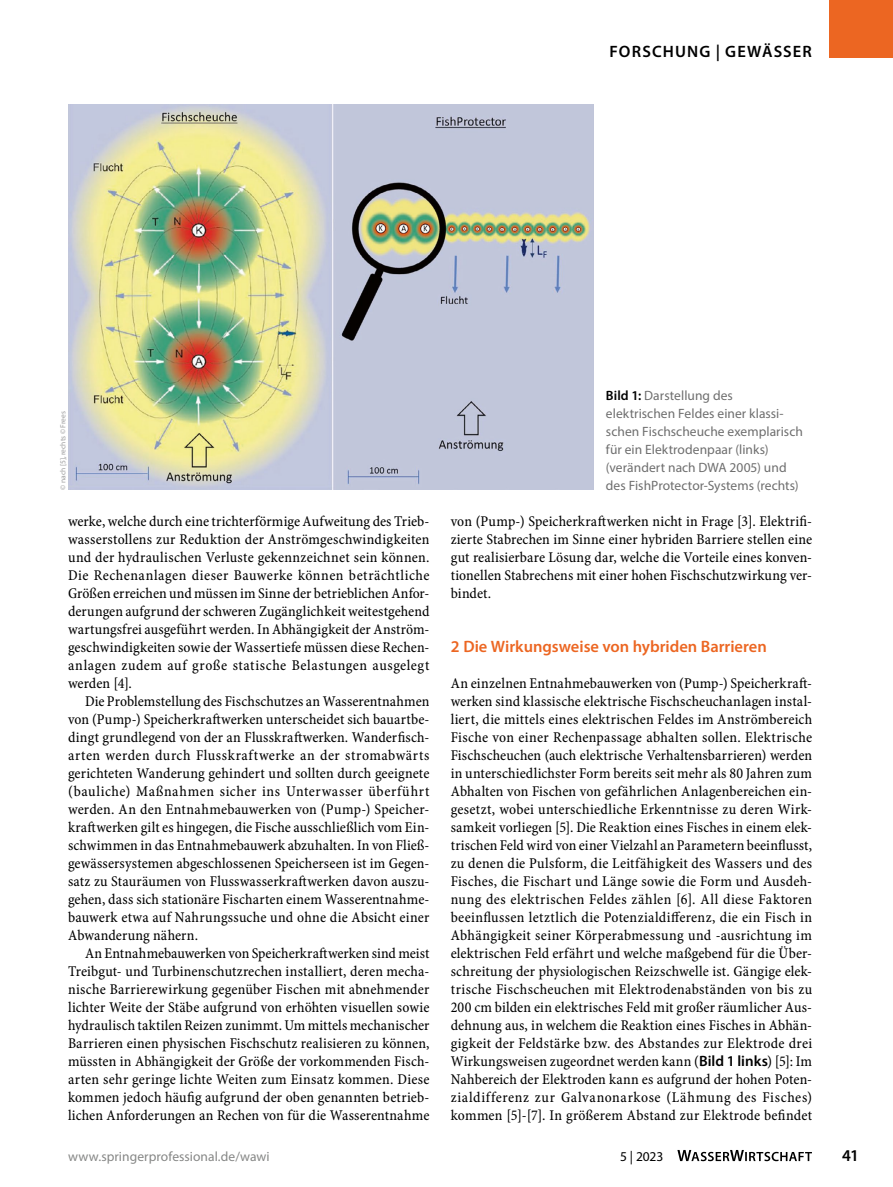
<style>
.page{position:relative;width:893px;height:1187px;background:#fff}
.page>*{position:absolute;margin:0;border:0;box-sizing:border-box;transform-origin:0 0}
.SectionHeading_1_x{font:600 16.5px "Myriad Pro";color:#ec6622}
.t1{font:600 16.5px "Myriad Pro";letter-spacing:.07em;color:#000}
.Para_Indent{font:15px/18px "Minion Pro Cn Capt";letter-spacing:.01em;color:#000;text-align:justify}
.Para_x{font:15px/18px "Minion Pro Cn Capt";letter-spacing:.015em;color:#000;text-align:justify}
.Image_Caption_x{font:13.5px/18px "Myriad Pro";letter-spacing:.005em;color:#6e6e6e}
.t2{font:13.5px "Myriad Pro";letter-spacing:.005em;color:#868786}
.t3{font:13.5px "Myriad Pro";color:#000}
.Image_Source_x{font:7.5px "Myriad Pro";color:#9c9c9d}
.s1{font-weight:600;color:#000}
.s2{font-family:"Myriad Pro";font-weight:600}
</style>
<div class="page">
<img style="left:68px;top:104px;width:525px;height:386px">
<div style="left:829px;top:0;width:64px;height:57px;background:#ec6622"></div>
<svg style="left:677px;top:1150px;width:135px;height:11px"></svg>
<p class="t1" style="left:610px;top:41px;width:200px">FORSCHUNG | Gewässer</p>
<p class="Image_Source_x" style="left:58px;top:490px;width:80px;rotate:-90deg">© nach [5], rechts © Frees</p>
<p class="Para_Indent" style="left:68px;top:512px;width:363px">werke, welche durch eine trichterförmige Aufweitung des Trieb&shy;wasserstollens zur Reduktion der Anströmgeschwindigkeiten und der hydraulischen Verluste gekennzeichnet sein können.<br>Die Rechenanlagen dieser Bauwerke können beträchtliche Größen erreichen und müssen im Sinne der betrieblichen Anfor&shy;derungen aufgrund der schweren Zugänglichkeit weitestgehend wartungsfrei ausgeführt werden. In Abhängigkeit der Anström&shy;geschwindigkeiten sowie der Wassertiefe müssen diese Rechen&shy;anlagen zudem auf große statische Belastungen ausgelegt werden [4].</p>
<p class="Para_Indent" style="left:68px;top:692px;width:363px;text-indent:17px">Die Problemstellung des Fischschutzes an Wasserentnahmen von (Pump-) Speicherkraftwerken unterscheidet sich bauartbe&shy;dingt grundlegend von der an Flusskraftwerken. Wanderfisch&shy;arten werden durch Flusskraftwerke an der stromabwärts gerichteten Wanderung gehindert und sollten durch geeignete (bauliche) Maßnahmen sicher ins Unterwasser überführt werden. An den Entnahmebauwerken von (Pump-) Speicher&shy;kraftwerken gilt es hingegen, die Fische ausschließlich vom Ein&shy;schwimmen in das Entnahmebauwerk abzuhalten. In von Fließ&shy;gewässersystemen abgeschlossenen Speicherseen ist im Gegen&shy;satz zu Stauräumen von Flusswasserkraftwerken davon auszu&shy;gehen, dass sich stationäre Fischarten einem Wasserentnahme&shy;bauwerk etwa auf Nahrungssuche und ohne die Absicht einer Abwanderung nähern.</p>
<p class="Para_Indent" style="left:68px;top:944px;width:363px;text-indent:17px">An Entnahmebauwerken von Speicherkraftwerken sind meist Treibgut- und Turbinenschutzrechen installiert, deren mecha&shy;nische Barrierewirkung gegenüber Fischen mit abnehmender lichter Weite der Stäbe aufgrund von erhöhten visuellen sowie hydraulisch taktilen Reizen zunimmt. Um mittels mechanischer Barrieren einen physischen Fischschutz realisieren zu können, müssten in Abhängigkeit der Größe der vorkommenden Fisch&shy;arten sehr geringe lichte Weiten zum Einsatz kommen. Diese kommen jedoch häufig aufgrund der oben genannten betrieb&shy;lichen Anforderungen an Rechen von für die Wasserentnahme</p>
<p class="Image_Caption_x" style="left:606px;top:386px;width:198px"><span class="s1">Bild 1:</span> Darstellung des elektrischen Feldes einer klassi&shy;schen Fischscheuche exemplarisch für ein Elektrodenpaar (links) (verändert nach DWA 2005) und des FishProtector-Systems (rechts)</p>
<p class="Para_Indent" style="left:451px;top:512px;width:363px">von (Pump-) Speicherkraftwerken nicht in Frage [3]. Elektrifi&shy;zierte Stabrechen im Sinne einer hybriden Barriere stellen eine gut realisierbare Lösung dar, welche die Vorteile eines konven&shy;tionellen Stabrechens mit einer hohen Fischschutzwirkung ver&shy;bindet.</p>
<p class="SectionHeading_1_x" style="left:451px;top:636px;width:318px">2 Die Wirkungsweise von hybriden Barrieren</p>
<p class="Para_x" style="left:451px;top:674px;width:363px">An einzelnen Entnahmebauwerken von (Pump-) Speicherkraft&shy;werken sind klassische elektrische Fischscheuchanlagen instal&shy;liert, die mittels eines elektrischen Feldes im Anströmbereich Fische von einer Rechenpassage abhalten sollen. Elektrische Fischscheuchen (auch elektrische Verhaltensbarrieren) werden in unterschiedlichster Form bereits seit mehr als 80 Jahren zum Abhalten von Fischen von gefährlichen Anlagenbereichen ein&shy;gesetzt, wobei unterschiedliche Erkenntnisse zu deren Wirk&shy;samkeit vorliegen [5]. Die Reaktion eines Fisches in einem elek&shy;trischen Feld wird von einer Vielzahl an Parametern beeinflusst, zu denen die Pulsform, die Leitfähigkeit des Wassers und des Fisches, die Fischart und Länge sowie die Form und Ausdeh&shy;nung des elektrischen Feldes zählen [6]. All diese Faktoren beeinflussen letztlich die Potenzialdifferenz, die ein Fisch in Abhängigkeit seiner Körperabmessung und -ausrichtung im elektrischen Feld erfährt und welche maßgebend für die Über&shy;schreitung der physiologischen Reizschwelle ist. Gängige elek&shy;trische Fischscheuchen mit Elektrodenabständen von bis zu 200 cm bilden ein elektrisches Feld mit großer räumlicher Aus&shy;dehnung aus, in welchem die Reaktion eines Fisches in Abhän&shy;gigkeit der Feldstärke bzw. des Abstandes zur Elektrode drei Wirkungsweisen zugeordnet werden kann (<span class="s2">Bild 1 links</span>) [5]: Im Nahbereich der Elektroden kann es aufgrund der hohen Poten&shy;zialdifferenz zur Galvanonarkose (Lähmung des Fisches) kommen [5]-[7]. In größerem Abstand zur Elektrode befindet</p>
<p class="t2" style="left:68px;top:1147px;width:203px">www.springerprofessional.de/wawi</p>
<p class="t3" style="left:620px;top:1147px;width:45px">5 | 2023</p>
<p class="t1" style="left:842px;top:1144px;width:18px">41</p>
</div>
